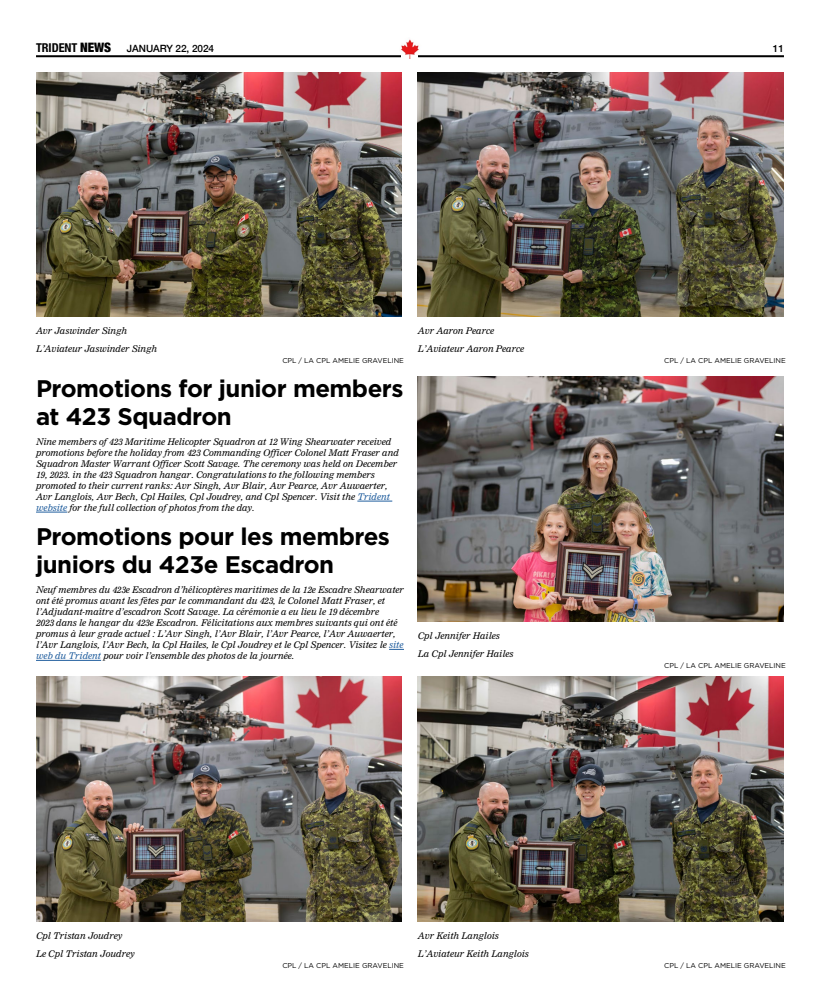
<style>
.page{position:relative;width:820px;height:1008px;background:#fff}
.page>*{position:absolute;margin:0;border:0;box-sizing:border-box;transform-origin:0 0}
.t1{font:700 24px/28px "Gotham";letter-spacing:-.02em;color:#000}
.t2{font:500 10px "Helvetica Neue";letter-spacing:-.005em;color:#000}
.t3{font:italic 9px/11px "Nimrod";color:#000}
.t4{font:7px "Gotham";color:#000}
.s1{font-family:"Helvetica Neue LT Std";font-weight:700;font-stretch:condensed;font-size:12.2px}
.s2{font-weight:900;font-stretch:condensed;font-size:13px}
.s3{color:#215e9e}
</style>
<div class="page">
<hr style="left:36px;top:55px;width:747px;height:2px;background:#000">
<img style="left:399px;top:39px;width:22px;height:20px">
<hr style="left:357px;top:501px;width:35px;height:1px;background:#215e9e">
<hr style="left:36px;top:512px;width:31px;height:1px;background:#215e9e">
<svg style="left:389px;top:649px;width:15px;height:1px"></svg>
<hr style="left:36px;top:660px;width:65px;height:1px;background:#215e9e">
<img style="left:36px;top:72px;width:365px;height:245px">
<img style="left:36px;top:677px;width:365px;height:245px">
<img style="left:418px;top:72px;width:365px;height:245px">
<img style="left:418px;top:677px;width:365px;height:245px">
<img style="left:418px;top:376px;width:365px;height:245px">
<p class="t2" style="left:36px;top:40px;width:180px"><span class="s1">TRIDENT</span> <span class="s2">NEWS</span> JANUARY 22, 2024</p>
<p class="t2" style="left:772px;top:41px;width:13px">11</p>
<p class="t3" style="left:36px;top:322px;width:123px;line-height:18px">Avr Jaswinder Singh<br>L’Aviateur Jaswinder Singh</p>
<p class="t4" style="left:282px;top:356px;width:123px">CPL / LA CPL AMELIE GRAVELINE</p>
<h1 class="t1" style="left:36px;top:374px;width:369px">Promotions for junior members at 423 Squadron</h1>
<p class="t3" style="left:36px;top:437px;width:364px">Nine members of 423 Maritime Helicopter Squadron at 12 Wing Shearwater received promotions before the holiday from 423 Commanding Officer Colonel Matt Fraser and Squadron Master Warrant Officer Scott Savage. The ceremony was held on December 19, 2023. in the 423 Squadron hangar. Congratulations to the following members promoted to their current ranks: Avr Singh, Avr Blair, Avr Pearce, Avr Auwaerter, Avr Langlois, Avr Bech, Cpl Hailes, Cpl Joudrey, and Cpl Spencer. Visit the <span class="s3">Trident website</span> for the full collection of photos from the day.</p>
<h1 class="t1" style="left:36px;top:522px;width:355px">Promotions pour les membres juniors du 423e Escadron</h1>
<p class="t3" style="left:36px;top:585px;width:369px">Neuf membres du 423e Escadron d’hélicoptères maritimes de la 12e Escadre Shearwater ont été promus avant les fêtes par le commandant du 423, le Colonel Matt Fraser, et l’Adjudant-maître d’escadron Scott Savage. La cérémonie a eu lieu le 19 décembre<br>2023 dans le hangar du 423e Escadron. Félicitations aux membres suivants qui ont été promus à leur grade actuel : L’Avr Singh, l’Avr Blair, l’Avr Pearce, l’Avr Auwaerter, l’Avr Langlois, l’Avr Bech, la Cpl Hailes, le Cpl Joudrey et le Cpl Spencer. Visitez le <span class="s3">site web du Trident</span> pour voir l’ensemble des photos de la journée.</p>
<p class="t3" style="left:418px;top:322px;width:108px;line-height:18px">Avr Aaron Pearce<br>L’Aviateur Aaron Pearce</p>
<p class="t3" style="left:418px;top:627px;width:97px;line-height:18px">Cpl Jennifer Hailes<br>La Cpl Jennifer Hailes</p>
<p class="t3" style="left:36px;top:927px;width:100px;line-height:18px">Cpl Tristan Joudrey<br>Le Cpl Tristan Joudrey</p>
<p class="t4" style="left:282px;top:961px;width:123px">CPL / LA CPL AMELIE GRAVELINE</p>
<p class="t3" style="left:418px;top:927px;width:112px;line-height:18px">Avr Keith Langlois<br>L’Aviateur Keith Langlois</p>
<p class="t4" style="left:664px;top:356px;width:123px">CPL / LA CPL AMELIE GRAVELINE</p>
<p class="t4" style="left:664px;top:661px;width:123px">CPL / LA CPL AMELIE GRAVELINE</p>
<p class="t4" style="left:664px;top:961px;width:123px">CPL / LA CPL AMELIE GRAVELINE</p>
</div>
